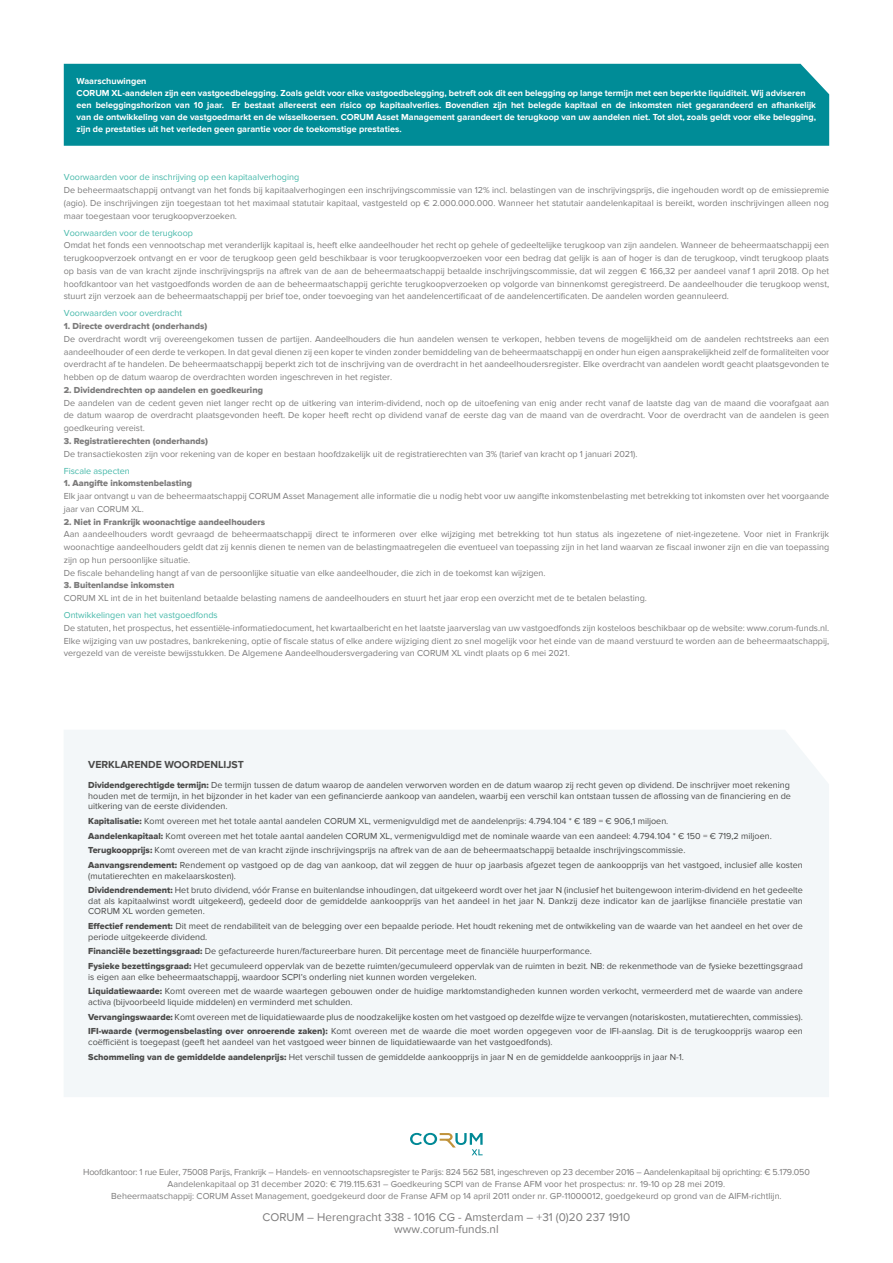
<style>
.page{position:relative;width:893px;height:1263px;background:#fff}
.page>*{position:absolute;margin:0;border:0;box-sizing:border-box;transform-origin:0 0}
.t1{font:11.7px/12px "Proxima Nova";color:#7c7b7b;text-align:center}
.t2{font:700 10.5px "Proxima Nova";color:#4a4a49}
.t3{font:9px/12.8px "Proxima Nova";color:#7c7b7b;text-align:justify}
.t4{font:9px/14.7px "Proxima Nova";color:#4a4a49}
.t5{font:700 9px/12px "Proxima Nova";color:#fff}
.t6{font:9px "Proxima Nova Extrabld";color:#7c7b7b}
.t7{font:9px "Proxima Nova";color:#45b8a9}
.s1{font-family:"Proxima Nova Extrabld"}
</style>
<div class="page">
<div style="left:64px;top:64px;width:765px;height:82px;background:#008c97"></div>
<div style="left:64px;top:730px;width:765px;height:367px;background:#f3f7f9"></div>
<svg style="left:410px;top:1133px;width:73px;height:22px"></svg>
<p class="t5" style="left:77px;top:75px;width:741px">Waarschuwingen<br>CORUM XL-aandelen zijn een vastgoedbelegging. Zoals geldt voor elke vastgoedbelegging, betreft ook dit een belegging op lange termijn met een beperkte liquiditeit. Wij adviseren een beleggingshorizon van 10 jaar. Er bestaat allereerst een risico op kapitaalverlies. Bovendien zijn het belegde kapitaal en de inkomsten niet gegarandeerd en afhankelijk van de ontwikkeling van de vastgoedmarkt en de wisselkoersen. CORUM Asset Management garandeert de terugkoop van uw aandelen niet. Tot slot, zoals geldt voor elke belegging, zijn de prestaties uit het verleden geen garantie voor de toekomstige prestaties.</p>
<p class="t7" style="left:64px;top:172px;width:237px">Voorwaarden voor de inschrijving op een kapitaalverhoging</p>
<p class="t3" style="left:64px;top:184px;width:767px">De beheermaatschappij ontvangt van het fonds bij kapitaalverhogingen een inschrijvingscommissie van 12% incl. belastingen van de inschrijvingsprijs, die ingehouden wordt op de emissiepremie (agio). De inschrijvingen zijn toegestaan tot het maximaal statutair kapitaal, vastgesteld op € 2.000.000.000. Wanneer het statutair aandelenkapitaal is bereikt, worden inschrijvingen alleen nog maar toegestaan voor terugkoopverzoeken.</p>
<p class="t7" style="left:64px;top:227px;width:131px">Voorwaarden voor de terugkoop</p>
<p class="t3" style="left:64px;top:239px;width:767px">Omdat het fonds een vennootschap met veranderlijk kapitaal is, heeft elke aandeelhouder het recht op gehele of gedeeltelijke terugkoop van zijn aandelen. Wanneer de beheermaatschappij een terugkoopverzoek ontvangt en er voor de terugkoop geen geld beschikbaar is voor terugkoopverzoeken voor een bedrag dat gelijk is aan of hoger is dan de terugkoop, vindt terugkoop plaats op basis van de van kracht zijnde inschrijvingsprijs na aftrek van de aan de beheermaatschappij betaalde inschrijvingscommissie, dat wil zeggen € 166,32 per aandeel vanaf 1 april 2018. Op het hoofdkantoor van het vastgoedfonds worden de aan de beheermaatschappij gerichte terugkoopverzoeken op volgorde van binnenkomst geregistreerd. De aandeelhouder die terugkoop wenst, stuurt zijn verzoek aan de beheermaatschappij per brief toe, onder toevoeging van het aandelencertificaat of de aandelencertificaten. De aandelen worden geannuleerd.</p>
<p class="t7" style="left:64px;top:308px;width:120px">Voorwaarden voor overdracht</p>
<p class="t6" style="left:64px;top:321px;width:145px">1. Directe overdracht (onderhands)</p>
<p class="t3" style="left:64px;top:333px;width:767px">De overdracht wordt vrij overeengekomen tussen de partijen. Aandeelhouders die hun aandelen wensen te verkopen, hebben tevens de mogelijkheid om de aandelen rechtstreeks aan een aandeelhouder of een derde te verkopen. In dat geval dienen zij een koper te vinden zonder bemiddeling van de beheermaatschappij en onder hun eigen aansprakelijkheid zelf de formaliteiten voor overdracht af te handelen. De beheermaatschappij beperkt zich tot de inschrijving van de overdracht in het aandeelhoudersregister. Elke overdracht van aandelen wordt geacht plaatsgevonden te hebben op de datum waarop de overdrachten worden ingeschreven in het register.</p>
<p class="t6" style="left:64px;top:385px;width:201px">2. Dividendrechten op aandelen en goedkeuring</p>
<p class="t3" style="left:64px;top:396px;width:767px">De aandelen van de cedent geven niet langer recht op de uitkering van interim-dividend, noch op de uitoefening van enig ander recht vanaf de laatste dag van de maand die voorafgaat aan de datum waarop de overdracht plaatsgevonden heeft. De koper heeft recht op dividend vanaf de eerste dag van de maand van de overdracht. Voor de overdracht van de aandelen is geen goedkeuring vereist.</p>
<p class="t6" style="left:64px;top:436px;width:146px">3. Registratierechten (onderhands)</p>
<p class="t3" style="left:64px;top:447px;width:575px">De transactiekosten zijn voor rekening van de koper en bestaan hoofdzakelijk uit de registratierechten van 3% (tarief van kracht op 1 januari 2021).</p>
<p class="t7" style="left:64px;top:465px;width:68px">Fiscale aspecten</p>
<p class="t6" style="left:64px;top:478px;width:130px">1. Aangifte inkomstenbelasting</p>
<p class="t3" style="left:64px;top:490px;width:767px">Elk jaar ontvangt u van de beheermaatschappij CORUM Asset Management alle informatie die u nodig hebt voor uw aangifte inkomstenbelasting met betrekking tot inkomsten over het voorgaande jaar van CORUM XL.</p>
<p class="t6" style="left:64px;top:516px;width:203px">2. Niet in Frankrijk woonachtige aandeelhouders</p>
<p class="t3" style="left:64px;top:528px;width:767px;text-align:left">Aan aandeelhouders wordt gevraagd de beheermaatschappij direct te informeren over elke wijziging met betrekking tot hun status als ingezetene of niet-ingezetene. Voor niet in Frankrijk woonachtige aandeelhouders geldt dat zij kennis dienen te nemen van de belastingmaatregelen die eventueel van toepassing zijn in het land waarvan ze fiscaal inwoner zijn en die van toepassing zijn op hun persoonlijke situatie.<br>De fiscale behandeling hangt af van de persoonlijke situatie van elke aandeelhouder, die zich in de toekomst kan wijzigen.</p>
<p class="t6" style="left:64px;top:580px;width:112px">3. Buitenlandse inkomsten</p>
<p class="t3" style="left:64px;top:592px;width:585px">CORUM XL int de in het buitenland betaalde belasting namens de aandeelhouders en stuurt het jaar erop een overzicht met de te betalen belasting.</p>
<p class="t7" style="left:64px;top:610px;width:155px">Ontwikkelingen van het vastgoedfonds</p>
<p class="t3" style="left:64px;top:622px;width:767px">De statuten, het prospectus, het essentiële-informatiedocument, het kwartaalbericht en het laatste jaarverslag van uw vastgoedfonds zijn kosteloos beschikbaar op de website: www.corum-funds.nl.<br>Elke wijziging van uw postadres, bankrekening, optie of fiscale status of elke andere wijziging dient zo snel mogelijk voor het einde van de maand verstuurd te worden aan de beheermaatschappij, vergezeld van de vereiste bewijsstukken. De Algemene Aandeelhoudersvergadering van CORUM XL vindt plaats op 6 mei 2021.</p>
<p class="t2" style="left:88px;top:758px;width:157px">VERKLARENDE WOORDENLIJST</p>
<p class="t4" style="left:88px;top:780px;width:704px;line-height:10.5px"><span class="s1">Dividendgerechtigde termijn:</span> De termijn tussen de datum waarop de aandelen verworven worden en de datum waarop zij recht geven op dividend. De inschrijver moet rekening houden met de termijn, in het bijzonder in het kader van een gefinancierde aankoop van aandelen, waarbij een verschil kan ontstaan tussen de aflossing van de financiering en de uitkering van de eerste dividenden.</p>
<p class="t4" style="left:88px;top:813px;width:716px"><span class="s1">Kapitalisatie:</span> Komt overeen met het totale aantal aandelen CORUM XL, vermenigvuldigd met de aandelenprijs: 4.794.104 * € 189 = € 906,1 miljoen.<br><span class="s1">Aandelenkapitaal:</span> Komt overeen met het totale aantal aandelen CORUM XL, vermenigvuldigd met de nominale waarde van een aandeel: 4.794.104 * € 150 = € 719,2 miljoen.<br><span class="s1">Terugkoopprijs:</span> Komt overeen met de van kracht zijnde inschrijvingsprijs na aftrek van de aan de beheermaatschappij betaalde inschrijvingscommissie.<br><span class="s1">Aanvangsrendement:</span> Rendement op vastgoed op de dag van aankoop, dat wil zeggen de huur op jaarbasis afgezet tegen de aankoopprijs van het vastgoed, inclusief alle kosten</p>
<p class="t4" style="left:88px;top:868px;width:716px">(mutatierechten en makelaarskosten).<br><span class="s1">Dividendrendement:</span> Het bruto dividend, vóór Franse en buitenlandse inhoudingen, dat uitgekeerd wordt over het jaar N (inclusief het buitengewoon interim-dividend en het gedeelte</p>
<p class="t4" style="left:88px;top:896px;width:716px;line-height:10.5px">dat als kapitaalwinst wordt uitgekeerd), gedeeld door de gemiddelde aankoopprijs van het aandeel in het jaar N. Dankzij deze indicator kan de jaarlijkse financiële prestatie van<br>CORUM XL worden gemeten.</p>
<p class="t4" style="left:88px;top:921px;width:716px;line-height:10.5px"><span class="s1">Effectief rendement:</span> Dit meet de rendabiliteit van de belegging over een bepaalde periode. Het houdt rekening met de ontwikkeling van de waarde van het aandeel en het over de periode uitgekeerde dividend.</p>
<p class="t4" style="left:88px;top:944px;width:716px"><span class="s1">Financiële bezettingsgraad:</span> De gefactureerde huren/factureerbare huren. Dit percentage meet de financiële huurperformance.<br><span class="s1">Fysieke bezettingsgraad:</span> Het gecumuleerd oppervlak van de bezette ruimten/gecumuleerd oppervlak van de ruimten in bezit. NB: de rekenmethode van de fysieke bezettingsgraad</p>
<p class="t4" style="left:88px;top:969px;width:716px">is eigen aan elke beheermaatschappij, waardoor SCPI’s onderling niet kunnen worden vergeleken.<br><span class="s1">Liquidatiewaarde:</span> Komt overeen met de waarde waartegen gebouwen onder de huidige marktomstandigheden kunnen worden verkocht, vermeerderd met de waarde van andere</p>
<p class="t4" style="left:88px;top:994px;width:716px">activa (bijvoorbeeld liquide middelen) en verminderd met schulden.<br><span class="s1">Vervangingswaarde:</span> Komt overeen met de liquidatiewaarde plus de noodzakelijke kosten om het vastgoed op dezelfde wijze te vervangen (notariskosten, mutatierechten, commissies).<br><span class="s1">IFI-waarde (vermogensbelasting over onroerende zaken):</span> Komt overeen met de waarde die moet worden opgegeven voor de IFI-aanslag. Dit is de terugkoopprijs waarop een</p>
<p class="t4" style="left:88px;top:1034px;width:597px">coëfficiënt is toegepast (geeft het aandeel van het vastgoed weer binnen de liquidatiewaarde van het vastgoedfonds).<br><span class="s1">Schommeling van de gemiddelde aandelenprijs:</span> Het verschil tussen de gemiddelde aankoopprijs in jaar N en de gemiddelde aankoopprijs in jaar N-1.</p>
<p class="t3" style="left:83px;top:1166px;width:728px;line-height:12px;text-align:center">Hoofdkantoor: 1 rue Euler, 75008 Parijs, Frankrijk – Handels- en vennootschapsregister te Parijs: 824 562 581, ingeschreven op 23 december 2016 – Aandelenkapitaal bij oprichting: € 5.179.050<br>Aandelenkapitaal op 31 december 2020: € 719.115.631 – Goedkeuring SCPI van de Franse AFM voor het prospectus: nr. 19-10 op 28 mei 2019.<br>Beheermaatschappij: CORUM Asset Management, goedgekeurd door de Franse AFM op 14 april 2011 onder nr. GP-11000012, goedgekeurd op grond van de AIFM-richtlijn.</p>
<p class="t1" style="left:263px;top:1211px;width:369px">CORUM – Herengracht 338 - 1016 CG - Amsterdam – +31 (0)20 237 1910 www.corum-funds.nl</p>
</div>
